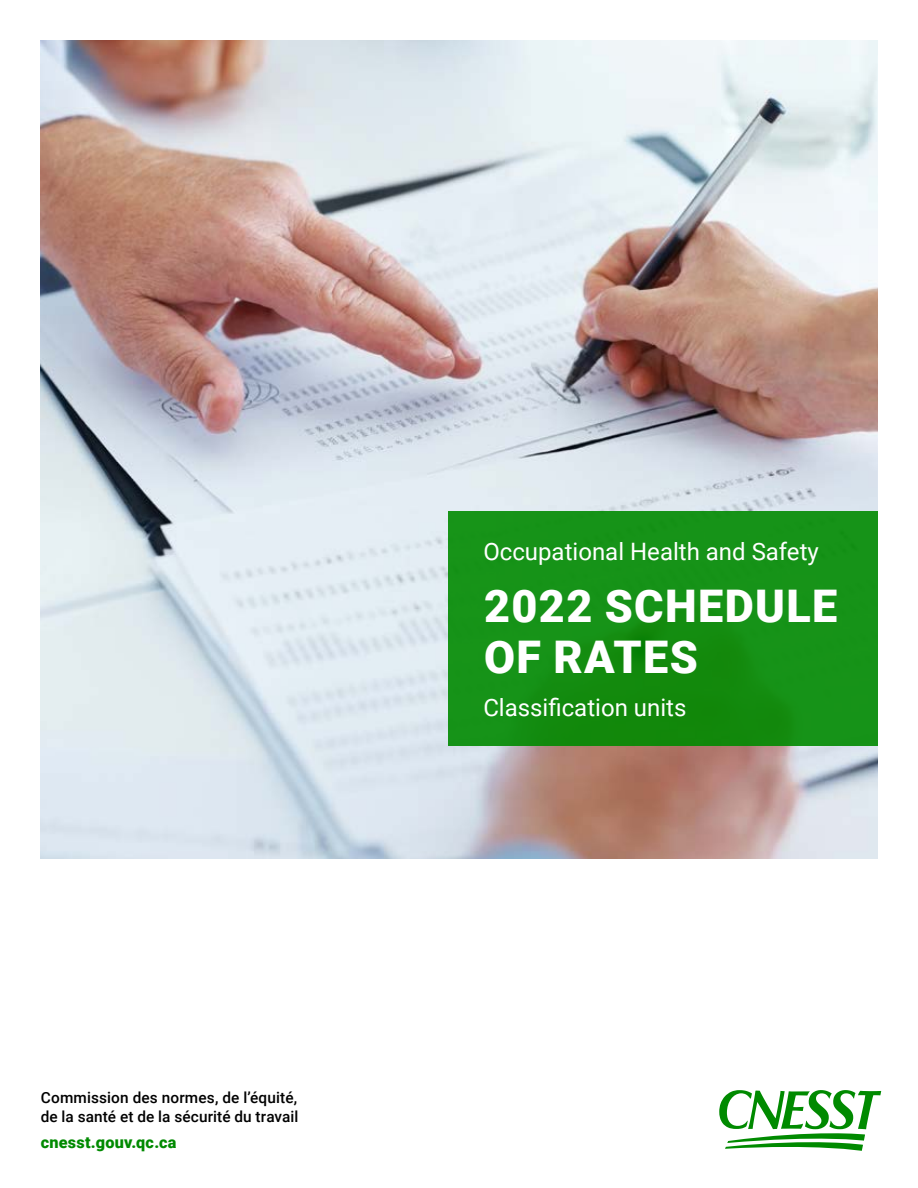
<style>
.page{position:relative;width:918px;height:1188px;background:#fff}
.page>*{position:absolute;margin:0;border:0;box-sizing:border-box;transform-origin:0 0}
.t1{font:900 45px/51px "Roboto";letter-spacing:.03em;color:#fff}
.t2{font:24px "Roboto";color:#fff}
.t3{font:900 16.2px "Roboto";letter-spacing:.015em;color:#008a00}
.t4{font:500 15.3px "Roboto";letter-spacing:.01em;color:#000}
</style>
<div class="page">
<img style="left:40px;top:40px;width:838px;height:819px">
<div style="left:448px;top:512px;width:430px;height:234px;background:linear-gradient(to right,#159015,#159015)"></div>
<svg style="left:719px;top:1090px;width:162px;height:61px"></svg>
<p class="t4" style="left:41px;top:1087px;width:258px">Commission des normes, de l’équité,</p>
<p class="t4" style="left:41px;top:1106px;width:259px">de la santé et de la sécurité du travail</p>
<p class="t3" style="left:41px;top:1131px;width:137px">cnesst.gouv.qc.ca</p>
<p class="t2" style="left:483px;top:535px;width:337px">Occupational Health and Safety</p>
<p class="t1" style="left:484px;top:578px;width:355px">2022 SCHEDULE<br>OF RATES</p>
<p class="t2" style="left:483px;top:691px;width:205px">Classification units</p>
</div>
